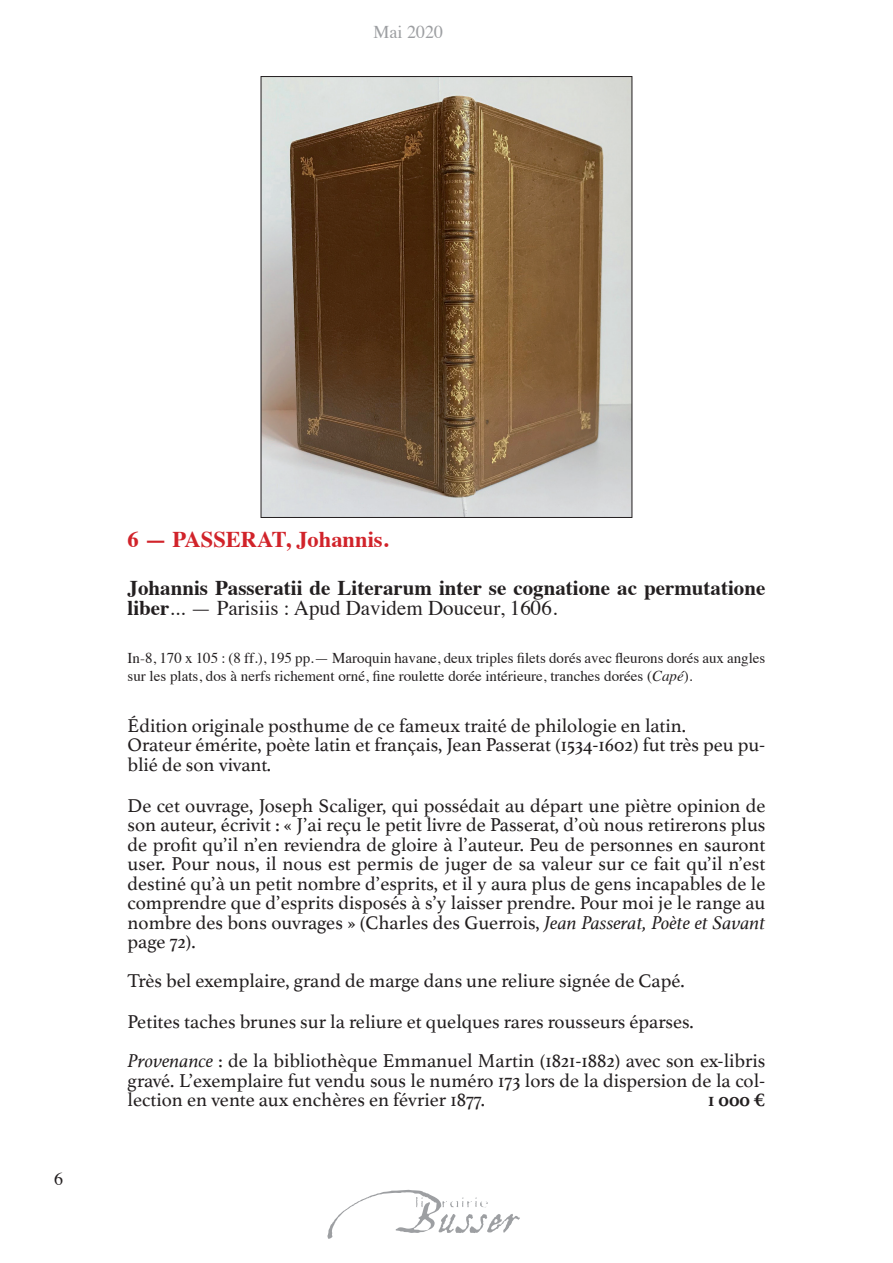
<style>
.page{position:relative;width:893px;height:1263px;background:#fff}
.page>*{position:absolute;margin:0;border:0;box-sizing:border-box;transform-origin:0 0}
.t1{font:700 22.5px "Times";color:#d1232a}
.t2{font:700 21px/19.5px "Times";color:#231f20}
.t3{font:19.5px/19.5px "Athelas";color:#231f20}
.t4{font:700 19.5px "Athelas";color:#231f20}
.t5{font:18px "Times";color:#9d9fa2}
.t6{font:18px "Times";color:#231f20}
.t7{font:15px/18px "Times";color:#231f20}
.s1{font-weight:400}
.s2{font-style:italic}
</style>
<div class="page">
<svg style="left:327px;top:1190px;width:193px;height:49px"></svg>
<img style="left:263px;top:78px;width:367px;height:438px">
<p class="t5" style="left:374px;top:15px;width:71px">Mai 2020</p>
<p class="t6" style="left:54px;top:1162px;width:10px">6</p>
<p class="t1" style="left:128px;top:518px;width:262px">6 — PASSERAT, Johannis.</p>
<p class="t2" style="left:128px;top:576px;width:639px">Johannis Passeratii de Literarum inter se cognatione ac permutatione liber<span class="s1">... — Parisiis : Apud Davidem Douceur, 1606.</span></p>
<p class="t7" style="left:128px;top:648px;width:639px">In-8, 170 x 105 : (8 ff.), 195 pp.— Maroquin havane, deux triples filets dorés avec fleurons dorés aux angles sur les plats, dos à nerfs richement orné, fine roulette dorée intérieure, tranches dorées (<span class="s2">Capé</span>).</p>
<p class="t3" style="left:128px;top:715px;width:639px">Édition originale posthume de ce fameux traité de philologie en latin.<br>Orateur émérite, poète latin et français, Jean Passerat (1534-1602) fut très peu pu&shy;blié de son vivant.</p>
<p class="t3" style="left:128px;top:795px;width:639px;text-align:justify">De cet ouvrage, Joseph Scaliger, qui possédait au départ une piètre opinion de son auteur, écrivit : « J’ai reçu le petit livre de Passerat, d’où nous retirerons plus de profit qu’il n’en reviendra de gloire à l’auteur. Peu de personnes en sauront user. Pour nous, il nous est permis de juger de sa valeur sur ce fait qu’il n’est destiné qu’à un petit nombre d’esprits, et il y aura plus de gens incapables de le comprendre que d’esprits disposés à s’y laisser prendre. Pour moi je le range au nombre des bons ouvrages » (Charles des Guerrois, <span class="s2">Jean Passerat, Poète et Savant </span>page 72).</p>
<p class="t3" style="left:128px;top:959px;width:568px;line-height:41.1px">Très bel exemplaire, grand de marge dans une reliure signée de Capé.<br>Petites taches brunes sur la reliure et quelques rares rousseurs éparses.</p>
<p class="t3" style="left:128px;top:1050px;width:639px;text-align:justify"><span class="s2">Provenance</span> : de la bibliothèque Emmanuel Martin (1821-1882) avec son ex-libris gravé. L’exemplaire fut vendu sous le numéro 173 lors de la dispersion de la col&shy;lection en vente aux enchères en février 1877.</p>
<p class="t4" style="left:708px;top:1084px;width:59px">1000€</p>
</div>
